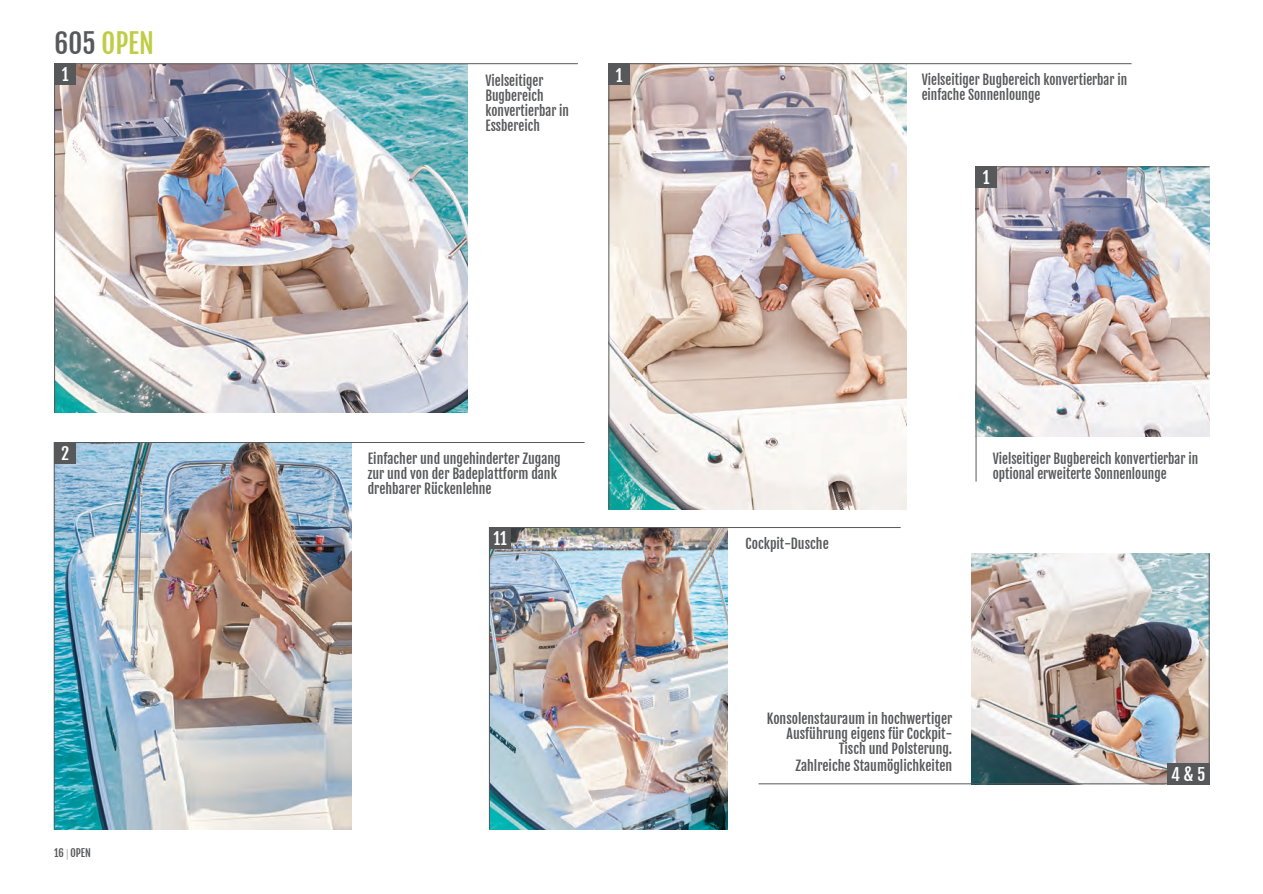
<style>
.page{position:relative;width:1263px;height:894px;background:#fff}
.page>*{position:absolute;margin:0;border:0;box-sizing:border-box;transform-origin:0 0}
.t1{font:27px "Fjalla One";color:#bfcd46}
.t2{font:16.5px "Fjalla One";color:#fff}
.t3{font:13.5px/15px "Fjalla One";color:#57585a}
.t4{font:10.5px "Fjalla One";color:#57585a}
.s1{color:#57585a}
.s2{font-family:"Source Sans Pro";font-weight:300}
</style>
<div class="page">
<img style="left:55px;top:64px;width:412px;height:348px">
<img style="left:55px;top:443px;width:296px;height:386px">
<img style="left:609px;top:64px;width:297px;height:445px">
<img style="left:490px;top:528px;width:237px;height:301px">
<img style="left:977px;top:167px;width:232px;height:269px">
<img style="left:971px;top:553px;width:238px;height:230px">
<hr style="left:55px;top:63px;width:523px;height:1px;background:#57585a">
<hr style="left:55px;top:442px;width:530px;height:1px;background:#57585a">
<div style="left:55px;top:63px;width:21px;height:22px;background:#57585a"></div>
<hr style="left:608px;top:63px;width:523px;height:1px;background:#57585a">
<hr style="left:489px;top:527px;width:412px;height:1px;background:#57585a">
<hr style="left:976px;top:166px;width:1px;height:315px;background:#57585a">
<hr style="left:759px;top:783px;width:450px;height:1px;background:#57585a">
<div style="left:55px;top:442px;width:21px;height:21px;background:#57585a"></div>
<div style="left:608px;top:64px;width:22px;height:21px;background:#57585a"></div>
<div style="left:976px;top:166px;width:21px;height:22px;background:#57585a"></div>
<div style="left:489px;top:527px;width:22px;height:21px;background:#57585a"></div>
<div style="left:1167px;top:762px;width:42px;height:21px;background:#57585a"></div>
<hr style="left:54px;top:63px;width:1px;height:349px;background:#57585a">
<hr style="left:54px;top:442px;width:1px;height:387px;background:#57585a">
<hr style="left:489px;top:527px;width:1px;height:302px;background:#57585a">
<hr style="left:608px;top:63px;width:1px;height:446px;background:#57585a">
<hr style="left:976px;top:166px;width:233px;height:1px;background:#57585a">
<hr style="left:1209px;top:553px;width:1px;height:230px;background:#57585a">
<h1 class="t1" style="left:55px;top:27px;width:101px"><span class="s1">605</span> OPEN</h1>
<p class="t2" style="left:62px;top:65px;width:8px">1</p>
<p class="t3" style="left:922px;top:73px;width:207px">Vielseitiger Bugbereich konvertierbar in einfache Sonnenlounge</p>
<p class="t2" style="left:616px;top:65px;width:8px">1</p>
<p class="t3" style="left:485px;top:73px;width:85px">Vielseitiger<br>Bugbereich konvertierbar in<br>Essbereich</p>
<p class="t2" style="left:61px;top:443px;width:9px">2</p>
<p class="t4" style="left:54px;top:845px;width:38px">16 <span class="s2">|</span> OPEN</p>
<p class="t3" style="left:368px;top:451px;width:194px">Einfacher und ungehinderter Zugang zur und von der Badeplattform dank drehbarer Rückenlehne</p>
<p class="t2" style="left:493px;top:528px;width:15px">11</p>
<p class="t2" style="left:983px;top:168px;width:8px">1</p>
<p class="t3" style="left:746px;top:536px;width:85px">Cockpit-Dusche</p>
<p class="t3" style="left:993px;top:451px;width:207px">Vielseitiger Bugbereich konvertierbar in optional erweiterte Sonnenlounge</p>
<p class="t3" style="left:767px;top:711px;width:187px;text-align:right">Konsolenstauraum in hochwertiger<br>Ausführung eigens für Cockpit-<br>Tisch und Polsterung.</p>
<p class="t3" style="left:795px;top:758px;width:158px">Zahlreiche Staumöglichkeiten</p>
<p class="t2" style="left:1171px;top:763px;width:35px">4 &amp; 5</p>
</div>
